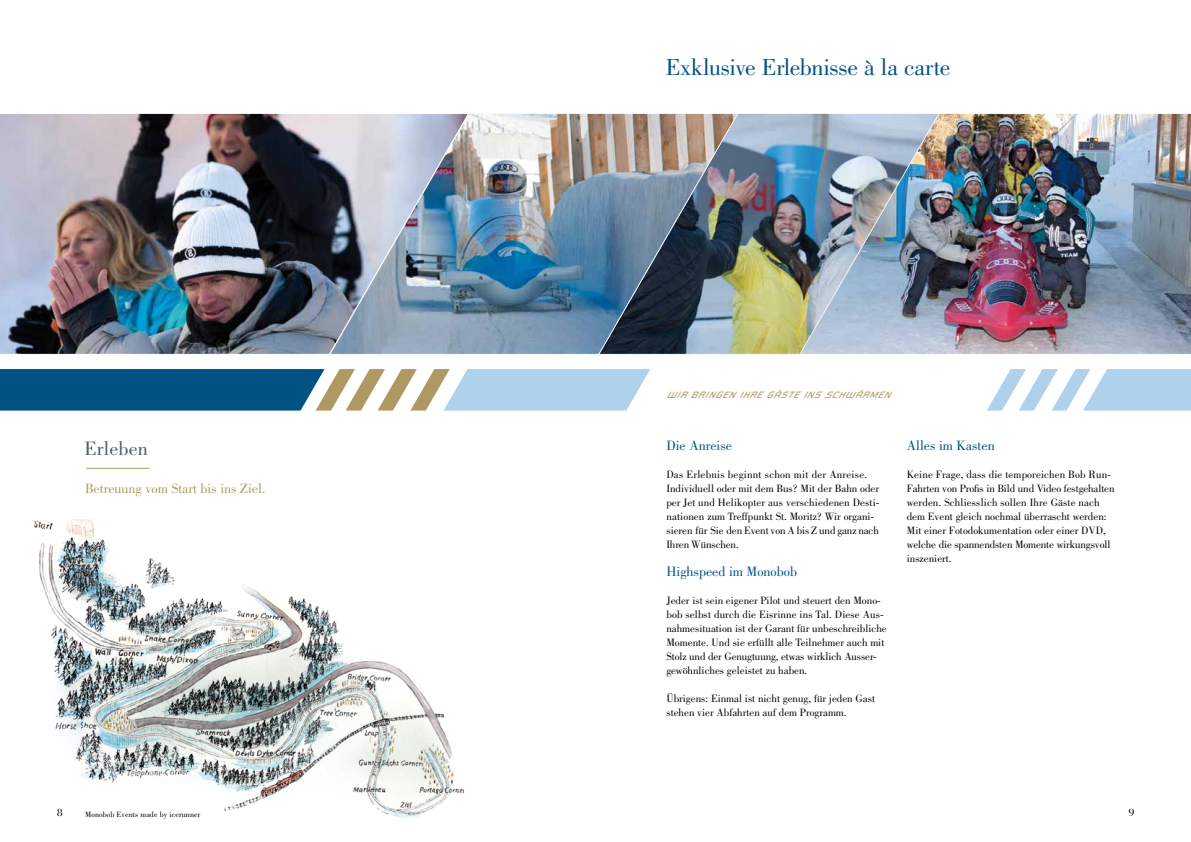
<style>
.page{position:relative;width:1191px;height:842px;background:#fff}
.page>*{position:absolute;margin:0;border:0;box-sizing:border-box;transform-origin:0 0}
.t1{font:24px "Bodoni";letter-spacing:-.015em;color:#005284}
.t2{font:20px "Bodoni";letter-spacing:.01em;color:#4d5c64}
.t3{font:14px "Bodoni";color:#005284}
.t4{font:14px "Bodoni";color:#ae9962}
.t5{font:11px/14px "Bodoni";color:#000}
.t6{font:italic 9px "Russell Square";color:#ae9962}
.t7{font:8px "Bodoni";letter-spacing:.01em;color:#000}
</style>
<div class="page">
<img style="left:34px;top:519px;width:429px;height:299px">
<svg style="left:0;top:369px;width:650px;height:42px;background:#6796b0"></svg>
<hr style="left:86px;top:468px;width:63px;height:1px;background:#ae9962">
<img style="left:0;top:113px;width:328px;height:242px">
<svg style="left:987px;top:369px;width:204px;height:42px"></svg>
<img style="left:940px;top:113px;width:251px;height:241px">
<img style="left:739px;top:113px;width:201px;height:242px">
<img style="left:328px;top:113px;width:411px;height:242px">
<h1 class="t1" style="left:666px;top:54px;width:286px">Exklusive Erlebnisse à la carte</h1>
<h2 class="t2" style="left:84px;top:437px;width:65px">Erleben</h2>
<p class="t4" style="left:85px;top:480px;width:182px">Betreuung vom Start bis ins Ziel.</p>
<p class="t6" style="left:666px;top:390px;width:46px">WIRBRINGEN</p>
<p class="t6" style="left:739px;top:390px;width:72px">IHRE GÄSTE I NS</p>
<p class="t6" style="left:824px;top:390px;width:62px">SCHWÄRMEN</p>
<p class="t3" style="left:666px;top:438px;width:67px">Die Anreise</p>
<p class="t5" style="left:666px;top:468px;width:215px">Das Erlebnis beginnt schon mit der Anreise.<br>Individuell oder mit dem Bus? Mit der Bahn oder per Jet und Helikopter aus verschiedenen Desti&shy;nationen zum Treffpunkt St. Moritz? Wir organi&shy;sieren für Sie den Event von A bis Z und ganz nach Ihren Wünschen.</p>
<p class="t3" style="left:666px;top:564px;width:132px">Highspeed im Monobob</p>
<p class="t5" style="left:666px;top:594px;width:222px">Jeder ist sein eigener Pilot und steuert den Mono&shy;bob selbst durch die Eisrinne ins Tal. Diese Aus&shy;nahmesituation ist der Garant für unbeschreibliche Momente. Und sie erfüllt alle Teilnehmer auch mit Stolz und der Genugtuung, etwas wirklich Ausser&shy;gewöhnliches geleistet zu haben.</p>
<p class="t5" style="left:666px;top:692px;width:210px">Übrigens: Einmal ist nicht genug, für jeden Gast stehen vier Abfahrten auf dem Programm.</p>
<p class="t3" style="left:906px;top:438px;width:89px">Alles im Kasten</p>
<p class="t5" style="left:906px;top:468px;width:209px">Keine Frage, dass die temporeichen Bob Run-Fahrten von Profis in Bild und Video festgehalten werden. Schliesslich sollen Ihre Gäste nach dem Event gleich nochmal überrascht werden:<br>Mit einer Fotodokumentation oder einer DVD, welche die spannendsten Momente wirkungsvoll inszeniert.</p>
<p class="t5" style="left:57px;top:806px;width:7px">8</p>
<p class="t7" style="left:85px;top:809px;width:117px">Monobob Events made by icerunner</p>
<p class="t5" style="left:1128px;top:806px;width:7px">9</p>
</div>
